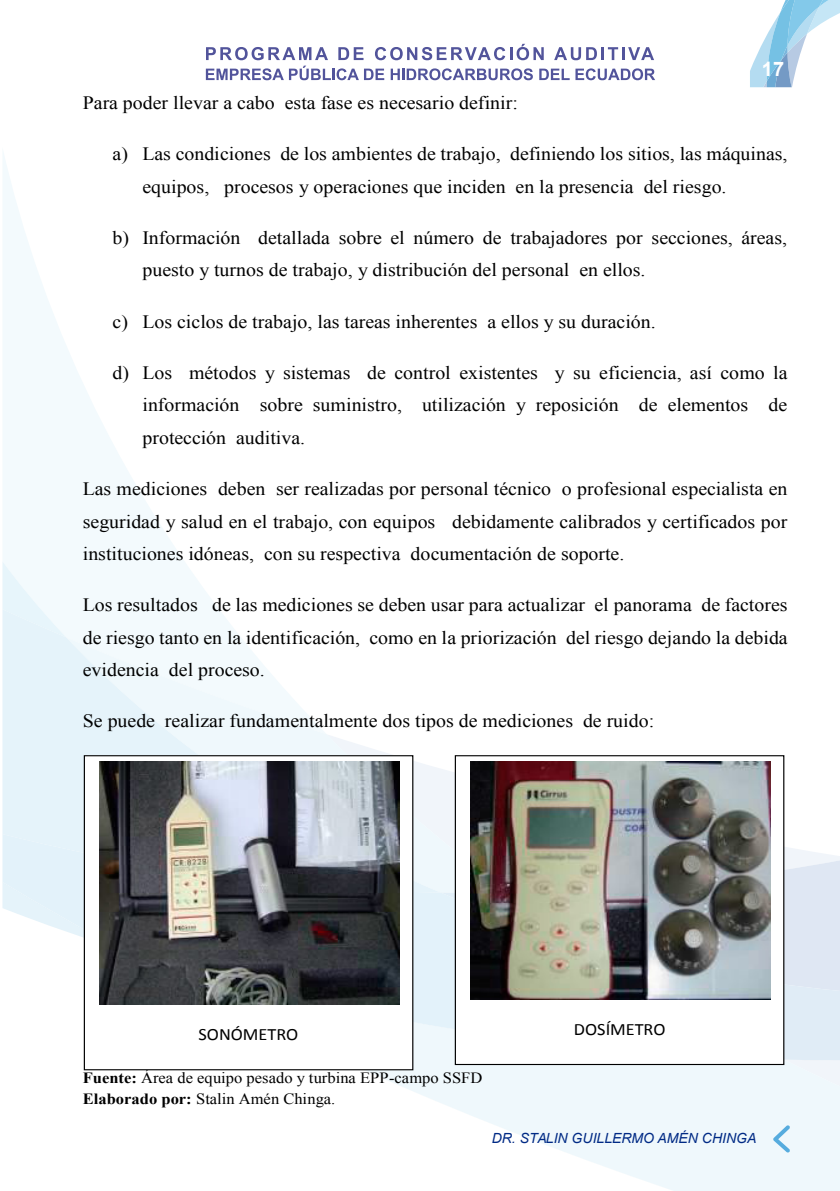
<style>
.page{position:relative;width:840px;height:1191px;background:#fff}
.page>*{position:absolute;margin:0;border:0;box-sizing:border-box;transform-origin:0 0}
.t1{font:700 20px "Arial";color:#fff}
.t2{font:18.8px/32.4px "Times New Roman";color:#000;text-align:justify;scale:1.06 1}
.t3{font:17.2px "Calibri";color:#000;scale:1.06 1}
.t4{font:15.6px/20.4px "Times New Roman";color:#000;scale:1.06 1}
.t5{font:italic 14px "Arial";color:#002a85}
.s1{font-weight:700}
</style>
<div class="page">
<div style="left:83px;top:882px;width:756px;height:178px;background:#dfe7f3"></div>
<svg style="left:3px;top:153px;width:215px;height:456px"></svg>
<svg style="left:2px;top:561px;width:64px;height:48px"></svg>
<svg style="left:440px;top:769px;width:14px;height:65px"></svg>
<svg style="left:120px;top:949px;width:719px;height:242px"></svg>
<svg style="left:2px;top:609px;width:438px;height:225px"></svg>
<svg style="left:2px;top:834px;width:452px;height:225px"></svg>
<svg style="left:750px;top:0;width:89px;height:87px"></svg>
<svg style="left:206px;top:47px;width:122px;height:13px"></svg>
<svg style="left:338px;top:47px;width:25px;height:13px"></svg>
<svg style="left:375px;top:44px;width:168px;height:16px"></svg>
<svg style="left:554px;top:47px;width:99px;height:13px"></svg>
<svg style="left:206px;top:66px;width:152px;height:14px"></svg>
<svg style="left:364px;top:69px;width:20px;height:11px"></svg>
<svg style="left:390px;top:68px;width:142px;height:12px"></svg>
<svg style="left:539px;top:69px;width:30px;height:11px"></svg>
<svg style="left:575px;top:68px;width:79px;height:12px"></svg>
<svg style="left:772px;top:1125px;width:17px;height:27px"></svg>
<div style="left:84px;top:755px;width:328px;height:314px;background:#fff"></div>
<div style="left:84px;top:755px;width:329px;height:315px;border:1px solid #000"></div>
<img style="left:99px;top:761px;width:300px;height:244px">
<div style="left:455px;top:755px;width:328px;height:309px;background:#fff"></div>
<div style="left:454px;top:755px;width:330px;height:310px;border:1px solid #000"></div>
<img style="left:470px;top:761px;width:299px;height:238px">
<p class="t1" style="left:761px;top:55px;width:24px">17</p>
<p class="t2" style="left:83px;top:86px;width:412px">Para poder llevar a cabo esta fase es necesario definir:</p>
<p class="t2" style="left:142px;top:137px;width:609px;text-indent:-30px">a) Las condiciones de los ambientes de trabajo, definiendo los sitios, las máquinas, equipos, procesos y operaciones que inciden en la presencia del riesgo.</p>
<p class="t2" style="left:142px;top:221px;width:609px;text-indent:-30px">b) Información detallada sobre el número de trabajadores por secciones, áreas, puesto y turnos de trabajo, y distribución del personal en ellos.</p>
<p class="t2" style="left:113px;top:305px;width:513px">c) Los ciclos de trabajo, las tareas inherentes a ellos y su duración.</p>
<p class="t2" style="left:142px;top:356px;width:609px;text-indent:-30px">d) Los métodos y sistemas de control existentes y su eficiencia, así como la información sobre suministro, utilización y reposición de elementos de protección auditiva.</p>
<p class="t2" style="left:83px;top:472px;width:665px">Las mediciones deben ser realizadas por personal técnico o profesional especialista en seguridad y salud en el trabajo, con equipos debidamente calibrados y certificados por instituciones idóneas, con su respectiva documentación de soporte.</p>
<p class="t2" style="left:83px;top:588px;width:666px">Los resultados de las mediciones se deben usar para actualizar el panorama de factores de riesgo tanto en la identificación, como en la priorización del riesgo dejando la debida evidencia del proceso.</p>
<p class="t2" style="left:83px;top:704px;width:540px">Se puede realizar fundamentalmente dos tipos de mediciones de ruido:</p>
<p class="t3" style="left:198px;top:1023px;width:96px">SONÓMETRO</p>
<p class="t3" style="left:573px;top:1018px;width:88px">DOSÍMETRO</p>
<p class="t4" style="left:83px;top:1067px;width:378px"><span class="s1">Fuente:</span> Área de equipo pesado y turbina EPP-campo SSFD<br><span class="s1">Elaborado por:</span> Stalin Amén Chinga.</p>
<p class="t5" style="left:491px;top:1129px;width:266px">DR. STALIN GUILLERMO AMÉN CHINGA</p>
</div>
